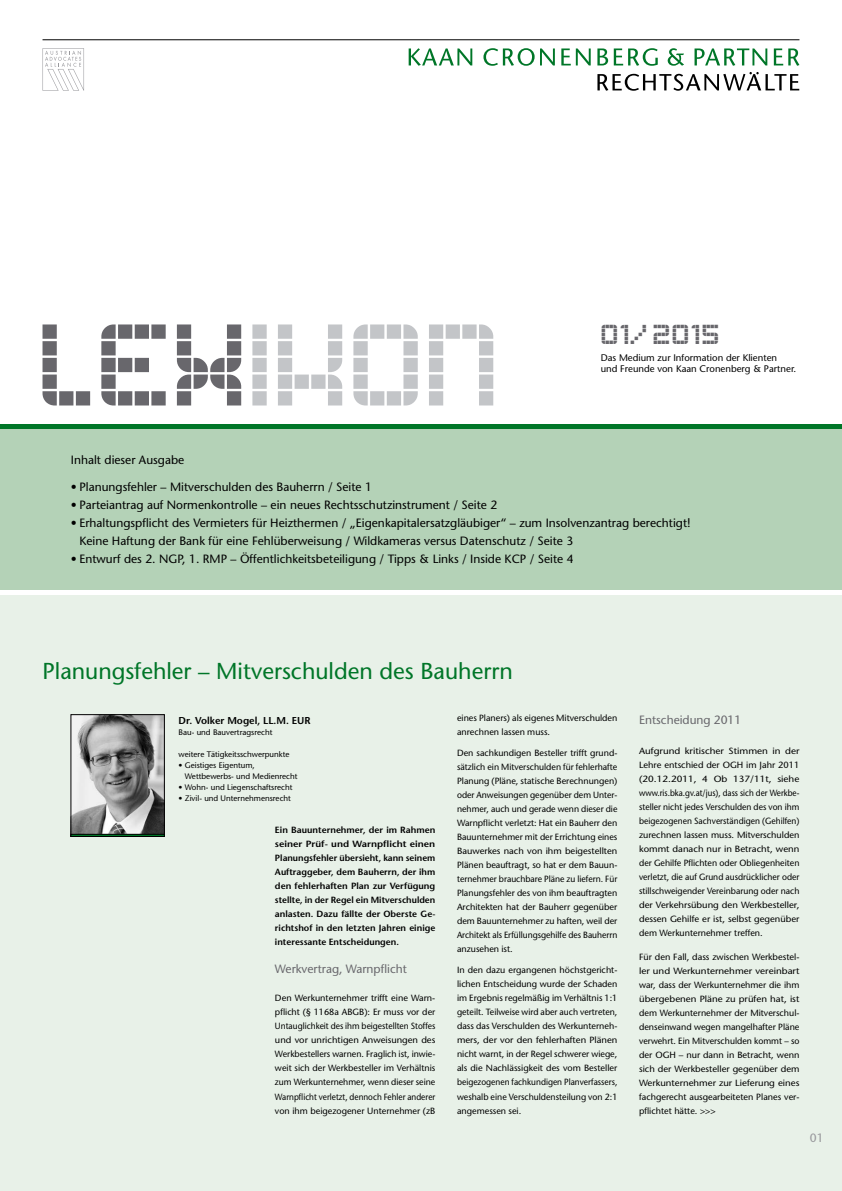
<style>
.page{position:relative;width:842px;height:1191px;background:#fff}
.page>*{position:absolute;margin:0;border:0;box-sizing:border-box;transform-origin:0 0}
.t1{font:36px "Astronaut";letter-spacing:.03em;color:#68676c}
.t2{font:500 23px "Stone Sans Std";color:#007628}
.t3{font:500 12px/18px "Stone Sans Std";color:#000}
.t4{font:500 12px "Stone Sans Std";color:#68676c}
.t5{font:500 12px "Stone Sans Std";color:#98989c}
.t6{font:600 10px "Stone Sans Std";color:#000}
.t7{font:500 9.6px/11.3px "Stone Sans Std";color:#000}
.t8{font:500 9px/14px "Stone Sans Std";color:#000;text-align:justify}
.t9{font:500 9px/14px "Stone Sans Std";color:#000;text-align:justify;scale:1.1 1}
.t10{font:600 9px/14px "Stone Sans Std";color:#000;text-align:justify}
.t11{font:500 8px/11px "Stone Sans Std";color:#000}
</style>
<div class="page">
<div style="left:0;top:595px;width:842px;height:596px;background:#e8f1e8"></div>
<div style="left:0;top:428px;width:842px;height:162px;background:#b4d2b7"></div>
<hr style="left:0;top:424px;width:842px;height:4px;background:#007628">
<hr style="left:43px;top:40px;width:756px;height:1px;background:#000">
<svg style="left:597px;top:72px;width:202px;height:19px"></svg>
<svg style="left:409px;top:48px;width:63px;height:18px"></svg>
<svg style="left:483px;top:48px;width:72px;height:18px"></svg>
<svg style="left:561px;top:48px;width:30px;height:17px"></svg>
<svg style="left:597px;top:48px;width:11px;height:17px"></svg>
<svg style="left:614px;top:48px;width:44px;height:18px"></svg>
<svg style="left:694px;top:48px;width:73px;height:18px"></svg>
<svg style="left:774px;top:48px;width:25px;height:18px"></svg>
<svg style="left:668px;top:48px;width:16px;height:18px"></svg>
<svg style="left:252px;top:324px;width:241px;height:81px"></svg>
<svg style="left:43px;top:324px;width:198px;height:81px"></svg>
<svg style="left:43px;top:48px;width:41px;height:43px"></svg>
<img style="left:73px;top:716px;width:89px;height:118px">
<div style="left:71px;top:714px;width:93px;height:122px;border:1px solid #000"></div>
<div style="left:71px;top:834px;width:93px;height:2px;border:1px solid #000"></div>
<h1 class="t1" style="left:599px;top:313px;width:121px">01/2015</h1>
<p class="t7" style="left:601px;top:352px;width:197px">Das Medium zur Information der Klienten<br>und Freunde von Kaan Cronenberg &amp; Partner.</p>
<h3 class="t3" style="left:71px;top:451px;width:115px">Inhalt dieser Ausgabe</h3>
<h3 class="t3" style="left:71px;top:478px;width:303px">• Planungsfehler – Mitverschulden des Bauherrn / Seite 1</h3>
<h3 class="t3" style="left:71px;top:496px;width:428px">• Parteiantrag auf Normenkontrolle – ein neues Rechtsschutzinstrument / Seite 2</h3>
<h3 class="t3" style="left:79px;top:514px;width:613px;text-indent:-9px">• Erhaltungspflicht des Vermieters für Heizthermen / „Eigenkapitalersatzgläubiger“ – zum Insolvenzantrag berechtigt!<br>Keine Haftung der Bank für eine Fehlüberweisung / Wildkameras versus Datenschutz / Seite 3</h3>
<h3 class="t3" style="left:71px;top:550px;width:504px">• Entwurf des 2. NGP, 1. RMP – Öffentlichkeitsbeteiligung / Tipps &amp; Links / Inside KCP / Seite 4</h3>
<h2 class="t2" style="left:43px;top:657px;width:472px">Planungsfehler – Mitverschulden des Bauherrn</h2>
<p class="t6" style="left:179px;top:714px;width:133px">Dr. Volker Mogel, LL.M. EUR</p>
<p class="t11" style="left:179px;top:726px;width:95px">Bau- und Bauvertragsrecht</p>
<p class="t11" style="left:179px;top:748px;width:112px">weitere Tätigkeitsschwerpunkte</p>
<p class="t11" style="left:185px;top:759px;width:114px;text-indent:-6px">• Geistiges Eigentum,<br>Wettbewerbs- und Medienrecht</p>
<p class="t11" style="left:179px;top:781px;width:115px">• Wohn- und Liegenschaftsrecht</p>
<p class="t11" style="left:179px;top:792px;width:114px">• Zivil- und Unternehmensrecht</p>
<p class="t10" style="left:275px;top:823px;width:162px">Ein Bauunternehmer, der im Rahmen seiner Prüf- und Warnpflicht einen Planungsfehler übersieht, kann seinem Auftraggeber, dem Bauherrn, der ihm den fehlerhaften Plan zur Verfügung stellte, in der Regel ein Mitverschulden anlasten. Dazu fällte der Oberste Ge&shy;richtshof in den letzten Jahren einige interessante Entscheidungen.</p>
<h3 class="t4" style="left:275px;top:962px;width:133px">Werkvertrag, Warnpflicht</h3>
<p class="t8" style="left:275px;top:991px;width:162px">Den Werkunternehmer trifft eine Warn&shy;pflicht (§ 1168a ABGB): Er muss vor der Untauglichkeit des ihm beigestellten Stoffes und vor unrichtigen Anweisungen des Werkbestellers warnen. Fraglich ist, inwie&shy;weit sich der Werkbesteller im Verhältnis zum Werkunternehmer, wenn dieser seine Warnpflicht verletzt, dennoch Fehler anderer von ihm beigezogener Unternehmer (zB</p>
<p class="t8" style="left:457px;top:711px;width:162px">eines Planers) als eigenes Mitverschulden anrechnen lassen muss.</p>
<p class="t8" style="left:457px;top:746px;width:162px">Den sachkundigen Besteller trifft grund&shy;sätzlich ein Mitverschulden für fehlerhafte Planung (Pläne, statische Berechnungen) oder Anweisungen gegenüber dem Unter&shy;nehmer, auch und gerade wenn dieser die Warnpflicht verletzt: Hat ein Bauherr den Bauunternehmer mit der Errichtung eines Bauwerkes nach von ihm beigestellten Plänen beauftragt, so hat er dem Bauun&shy;ternehmer brauchbare Pläne zu liefern. Für Planungsfehler des von ihm beauftragten Architekten hat der Bauherr gegenüber dem Bauunternehmer zu haften, weil der Architekt als Erfüllungsgehilfe des Bauherrn anzusehen ist.</p>
<p class="t8" style="left:457px;top:963px;width:162px">In den dazu ergangenen höchstgericht&shy;lichen Entscheidung wurde der Schaden im Ergebnis regelmäßig im Verhältnis 1:1 geteilt. Teilweise wird aber auch vertreten, dass das Verschulden des Werkunterneh&shy;mers, der vor den fehlerhaften Plänen nicht warnt, in der Regel schwerer wiege, als die Nachlässigkeit des vom Besteller beigezogenen fachkundigen Planverfassers, weshalb eine Verschuldensteilung von 2:1 angemessen sei.</p>
<h3 class="t4" style="left:639px;top:712px;width:104px">Entscheidung 2011</h3>
<p class="t9" style="left:639px;top:743px;width:147px">Aufgrund kritischer Stimmen in der Lehre entschied der OGH im Jahr 2011 (20.12.2011, 4 Ob 137/11t, siehe www.ris.bka.gv.at/jus), dass sich der Werkbe&shy;steller nicht jedes Verschulden des von ihm beigezogenen Sachverständigen (Gehilfen) zurechnen lassen muss. Mitverschulden kommt danach nur in Betracht, wenn der Gehilfe Pflichten oder Obliegenheiten verletzt, die auf Grund ausdrücklicher oder stillschweigender Vereinbarung oder nach der Verkehrsübung den Werkbesteller, dessen Gehilfe er ist, selbst gegenüber dem Werkunternehmer treffen.</p>
<p class="t8" style="left:639px;top:949px;width:162px">Für den Fall, dass zwischen Werkbestel&shy;ler und Werkunternehmer vereinbart war, dass der Werkunternehmer die ihm übergebenen Pläne zu prüfen hat, ist dem Werkunternehmer der Mitverschul&shy;denseinwand wegen mangelhafter Pläne verwehrt. Ein Mitverschulden kommt – so der OGH – nur dann in Betracht, wenn sich der Werkbesteller gegenüber dem Werkunternehmer zur Lieferung eines fachgerecht ausgearbeiteten Planes ver&shy;pflichtet hätte. &gt;&gt;&gt;</p>
<h3 class="t5" style="left:810px;top:1130px;width:15px">01</h3>
</div>
